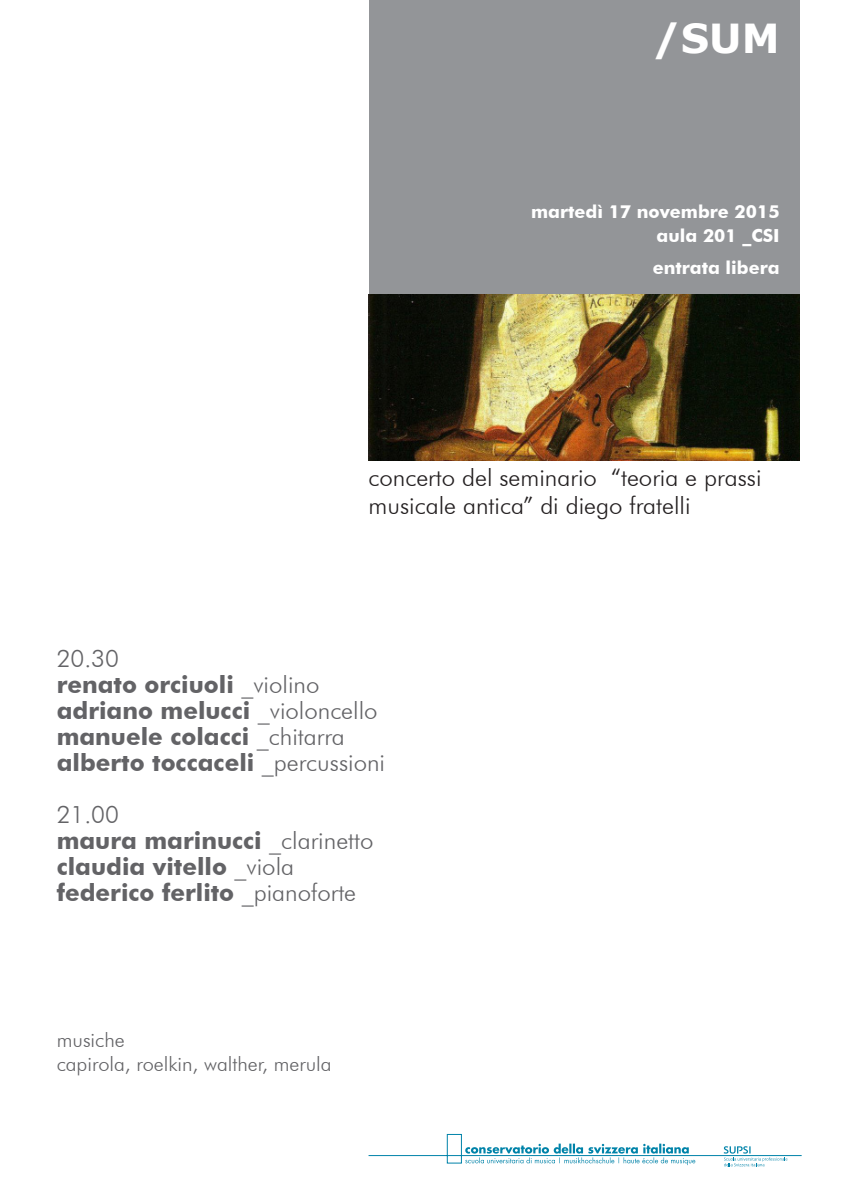
<style>
.page{position:relative;width:842px;height:1191px;background:#fff}
.page>*{position:absolute;margin:0;border:0;box-sizing:border-box;transform-origin:0 0}
.t1{font:700 40px "Verdana";color:#fff}
.t2{font:700 24px "Futura BT";color:#636366}
.t3{font:300 24px/28px "Futura BT";color:#231f20}
.t4{font:300 24px "Futura BT";color:#636366}
.t5{font:300 20px "Futura BT";color:#636366}
.t6{font:700 18px "Futura BT";color:#fff}
.s1{font-weight:300}
</style>
<div class="page">
<div style="left:369px;top:0;width:430px;height:295px;background:#939598"></div>
<svg style="left:368px;top:1134px;width:434px;height:32px"></svg>
<img style="left:369px;top:295px;width:430px;height:165px">
<p class="t1" style="left:653px;top:10px;width:128px">/SUM</p>
<p class="t6" style="left:531px;top:200px;width:250px">martedì 17 novembre 2015</p>
<p class="t6" style="left:657px;top:224px;width:124px">aula 201 _CSI</p>
<p class="t6" style="left:653px;top:256px;width:128px">entrata libera</p>
<p class="t3" style="left:369px;top:463px;width:394px">concerto del seminario “teoria e prassi musicale antica” di diego fratelli</p>
<p class="t4" style="left:57px;top:643px;width:64px">20.30</p>
<p class="t2" style="left:57px;top:669px;width:264px">renato orciuoli <span class="s1">_violino</span></p>
<p class="t2" style="left:57px;top:695px;width:322px">adriano melucci <span class="s1">_violoncello</span></p>
<p class="t2" style="left:57px;top:721px;width:290px">manuele colacci <span class="s1">_chitarra</span></p>
<p class="t2" style="left:57px;top:747px;width:330px">alberto toccaceli <span class="s1">_percussioni</span></p>
<p class="t4" style="left:57px;top:799px;width:64px">21.00</p>
<p class="t2" style="left:57px;top:825px;width:318px">maura marinucci <span class="s1">_clarinetto</span></p>
<p class="t2" style="left:57px;top:851px;width:239px">claudia vitello <span class="s1">_viola</span></p>
<p class="t2" style="left:57px;top:877px;width:301px">federico ferlito <span class="s1">_pianoforte</span></p>
<p class="t5" style="left:57px;top:1028px;width:70px">musiche</p>
<p class="t5" style="left:57px;top:1052px;width:276px">capirola, roelkin, walther, merula</p>
</div>
